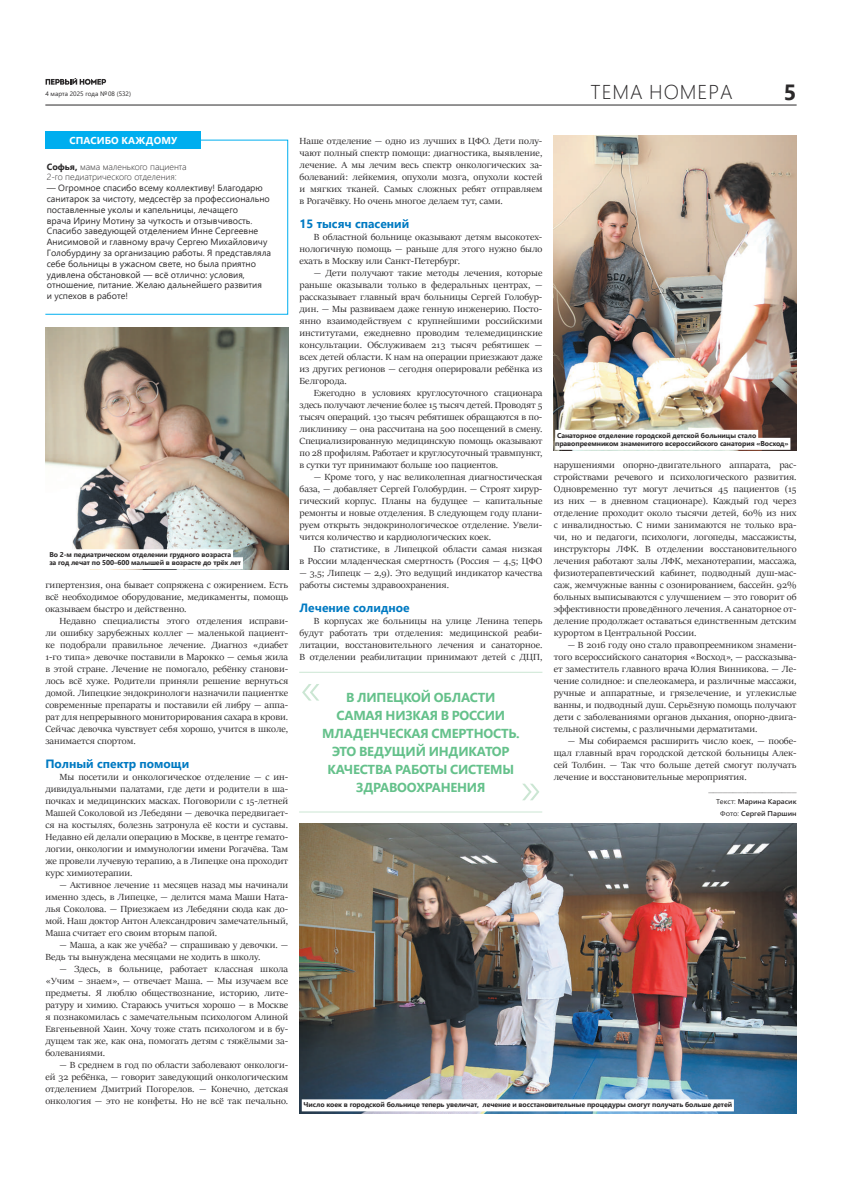
<style>
.page{position:relative;width:842px;height:1191px;background:#fff}
.page>*{position:absolute;margin:0;border:0;box-sizing:border-box;transform-origin:0 0}
.t1{font:300 50px "Segoe UI";color:#cbe6d3}
.t2{font:700 22px "Segoe UI";color:#2b292a}
.t3{font:300 20px "Segoe UI";letter-spacing:.045em;color:#2b292a}
.t4{font:700 13px/18px "Segoe UI";letter-spacing:-.015em;color:#65c18b;text-align:center}
.t5{font:700 12px "Segoe UI";color:#007ac2}
.t6{font:10px/12px "Sitka Banner";color:#2b292a;text-align:justify;scale:1.07 1}
.t7{font:700 10px "Segoe UI";letter-spacing:.01em;color:#fff}
.t8{font:9.9px "Sitka Banner";color:#2b292a;scale:1.07 1}
.t9{font:9px/10.8px "Segoe UI";color:#2b292a}
.t10{font:300 9px/10.8px "Segoe UI";color:#2b292a}
.t11{font:700 7px/8px "Segoe UI";letter-spacing:-.01em;color:#2b292a}
.t12{font:600 7px/12px "Segoe UI";color:#2b292a;text-align:right;scale:1.07 1}
.t13{font:6.4px "Segoe UI";color:#2b292a}
.s1{font-weight:700}
.s2{font-weight:400}
</style>
<div class="page">
<svg style="left:46px;top:78px;width:60px;height:7px"></svg>
<hr style="left:45px;top:104px;width:752px;height:1px;background:#2b292a">
<hr style="left:299px;top:672px;width:243px;height:1px;background:#cbe6d3">
<hr style="left:299px;top:811px;width:243px;height:1px;background:#cbe6d3">
<div style="left:45px;top:131px;width:156px;height:18px;background:#00aeef"></div>
<img style="left:45px;top:327px;width:243px;height:243px">
<img style="left:554px;top:135px;width:243px;height:316px">
<img style="left:300px;top:823px;width:497px;height:290px">
<div style="left:555px;top:430px;width:203px;height:12px;background:#fff"></div>
<div style="left:555px;top:438px;width:235px;height:12px;background:#fff"></div>
<div style="left:302px;top:1099px;width:432px;height:12px;background:#fff"></div>
<div style="left:47px;top:549px;width:186px;height:12px;background:#fff"></div>
<div style="left:47px;top:557px;width:196px;height:12px;background:#fff"></div>
<p class="t13" style="left:45px;top:88px;width:87px">4 марта 2025 года №08 (532)</p>
<h3 class="t3" style="left:590px;top:73px;width:144px">ТЕМА НОМЕРА</h3>
<h2 class="t2" style="left:784px;top:71px;width:14px">5</h2>
<p class="t7" style="left:69px;top:131px;width:109px">СПАСИБО КАЖДОМУ</p>
<p class="t10" style="left:47px;top:160px;width:141px"><span class="s1">Софья,</span> мама маленького пациента<br>2-го педиатрического отделения:</p>
<p class="t9" style="left:47px;top:182px;width:226px">— Огромное спасибо всему коллективу! Благодарю санитарок за чистоту, медсестёр за профессионально поставленные уколы и капельницы, лечащего<br>врача Ирину Мотину за чуткость и отзывчивость.<br>Спасибо заведующей отделением Инне Сергеевне Анисимовой и главному врачу Сергею Михайловичу Голобурдину за организацию работы. Я представляла себе больницы в ужасном свете, но была приятно удивлена обстановкой — всё отлично: условия, отношение, питание. Желаю дальнейшего развития<br>и успехов в работе!</p>
<p class="t11" style="left:49px;top:550px;width:193px">Во 2-м педиатрическом отделении грудного возраста<br>за год лечат по 500–600 малышей в возрасте до трёх лет</p>
<p class="t6" style="left:45px;top:579px;width:228px">гипертензия, она бывает сопряжена с ожирением. Есть всё необходимое оборудование, медикаменты, помощь оказываем быстро и действенно.</p>
<p class="t6" style="left:45px;top:615px;width:228px;text-indent:14px">Недавно специалисты этого отделения исправи&shy;ли ошибку зарубежных коллег — маленькой пациент&shy;ке подобрали правильное лечение. Диагноз «диабет 1-го типа» девочке поставили в Марокко — семья жила в этой стране. Лечение не помогало, ребёнку станови&shy;лось всё хуже. Родители приняли решение вернуться домой. Липецкие эндокринологи назначили пациентке современные препараты и поставили ей либру — аппа&shy;рат для непрерывного мониторирования сахара в крови.<br>Сейчас девочка чувствует себя хорошо, учится в школе, занимается спортом.</p>
<p class="t5" style="left:45px;top:752px;width:145px">Полный спектр помощи</p>
<p class="t6" style="left:45px;top:771px;width:228px;text-indent:14px">Мы посетили и онкологическое отделение — с ин&shy;дивидуальными палатами, где дети и родители в ша&shy;почках и медицинских масках. Поговорили с 15-летней Машей Соколовой из Лебедяни — девочка передвигает&shy;ся на костылях, болезнь затронула её кости и суставы.<br>Недавно ей делали операцию в Москве, в центре гемато&shy;логии, онкологии и иммунологии имени Рогачёва. Там же провели лучевую терапию, а в Липецке она проходит курс химиотерапии.</p>
<p class="t6" style="left:45px;top:879px;width:228px;text-indent:14px">— Активное лечение 11 месяцев назад мы начинали именно здесь, в Липецке, — делится мама Маши Ната&shy;лья Соколова. — Приезжаем из Лебедяни сюда как до&shy;мой. Наш доктор Антон Александрович замечательный, Маша считает его своим вторым папой.</p>
<p class="t6" style="left:45px;top:939px;width:228px;text-indent:14px">— Маша, а как же учёба? — спрашиваю у девочки. —<br>Ведь ты вынуждена месяцами не ходить в школу.</p>
<p class="t6" style="left:45px;top:963px;width:228px;text-indent:14px">— Здесь, в больнице, работает классная школа «Учим – знаем», — отвечает Маша. — Мы изучаем все предметы. Я люблю обществознание, историю, лите&shy;ратуру и химию. Стараюсь учиться хорошо — в Москве я познакомилась с замечательным психологом Алиной Евгеньевной Хаин. Хочу тоже стать психологом и в бу&shy;дущем так же, как она, помогать детям с тяжёлыми за&shy;болеваниями.</p>
<p class="t6" style="left:45px;top:1059px;width:228px;text-indent:14px">— В среднем в год по области заболевают онкологи&shy;ей 32 ребёнка, — говорит заведующий онкологическим отделением Дмитрий Погорелов. — Конечно, детская онкология — это не конфеты. Но не всё так печально.</p>
<p class="t6" style="left:300px;top:135px;width:228px">Наше отделение — одно из лучших в ЦФО. Дети полу&shy;чают полный спектр помощи: диагностика, выявление, лечение. А мы лечим весь спектр онкологических за&shy;болеваний: лейкемия, опухоли мозга, опухоли костей и мягких тканей. Самых сложных ребят отправляем в Рогачёвку. Но очень многое делаем тут, сами.</p>
<p class="t5" style="left:300px;top:212px;width:111px">15 тысяч спасений</p>
<p class="t6" style="left:300px;top:231px;width:228px;text-indent:14px">В областной больнице оказывают детям высокотех&shy;нологичную помощь — раньше для этого нужно было ехать в Москву или Санкт-Петербург.</p>
<p class="t6" style="left:300px;top:267px;width:228px;text-indent:14px">— Дети получают такие методы лечения, которые раньше оказывали только в федеральных центрах, — рассказывает главный врач больницы Сергей Голобур&shy;дин. — Мы развиваем даже генную инженерию. Посто&shy;янно взаимодействуем с крупнейшими российскими институтами, ежедневно проводим телемедицинские консультации. Обслуживаем 213 тысяч ребятишек — всех детей области. К нам на операции приезжают даже из других регионов — сегодня оперировали ребёнка из Белгорода.</p>
<p class="t6" style="left:300px;top:387px;width:228px;text-indent:14px">Ежегодно в условиях круглосуточного стационара здесь получают лечение более 15 тысяч детей. Проводят 5 тысяч операций. 130 тысяч ребятишек обращаются в по&shy;ликлинику — она рассчитана на 500 посещений в смену.<br>Специализированную медицинскую помощь оказывают по 28 профилям. Работает и круглосуточный травмпункт, в сутки тут принимают больше 100 пациентов.</p>
<p class="t6" style="left:300px;top:471px;width:228px;text-indent:14px">— Кроме того, у нас великолепная диагностическая база, — добавляет Сергей Голобурдин. — Строят хирур&shy;гический корпус. Планы на будущее — капитальные ремонты и новые отделения. В следующем году плани&shy;руем открыть эндокринологическое отделение. Увели&shy;чится количество и кардиологических коек.</p>
<p class="t6" style="left:300px;top:543px;width:228px;text-align:right">По статистике, в Липецкой области самая низкая<br>в России младенческая смертность (Россия — 4,5; ЦФО</p>
<p class="t6" style="left:300px;top:567px;width:228px">— 3,5; Липецк — 2,9). Это ведущий индикатор качества работы системы здравоохранения.</p>
<p class="t5" style="left:300px;top:596px;width:112px">Лечение солидное</p>
<p class="t6" style="left:300px;top:615px;width:228px;text-indent:14px">В корпусах же больницы на улице Ленина теперь будут работать три отделения: медицинской реаби&shy;литации, восстановительного лечения и санаторное.<br>В отделении реабилитации принимают детей с ДЦП,</p>
<h1 class="t1" style="left:299px;top:640px;width:25px">«</h1>
<h3 class="t4" style="left:322px;top:687px;width:199px">В ЛИПЕЦКОЙ ОБЛАСТИ<br>САМАЯ НИЗКАЯ В РОССИИ<br>МЛАДЕНЧЕСКАЯ СМЕРТНОСТЬ.<br>ЭТО ВЕДУЩИЙ ИНДИКАТОР<br>КАЧЕСТВА РАБОТЫ СИСТЕМЫ<br>ЗДРАВООХРАНЕНИЯ</h3>
<h1 class="t1" style="left:542px;top:843px;width:25px;rotate:-180deg">«</h1>
<p class="t11" style="left:555px;top:431px;width:235px">Санаторное отделение городской детской больницы стало правопреемником знаменитого всероссийского санатория «Восход»</p>
<p class="t6" style="left:554px;top:459px;width:228px">нарушениями опорно-двигательного аппарата, рас&shy;стройствами речевого и психологического развития.<br>Одновременно тут могут лечиться 45 пациентов (15 из них — в дневном стационаре). Каждый год через отделение проходит около тысячи детей, 60% из них с инвалидностью. С ними занимаются не только вра&shy;чи, но и педагоги, психологи, логопеды, массажисты, инструкторы ЛФК. В отделении восстановительного лечения работают залы ЛФК, механотерапии, массажа, физиотерапевтический кабинет, подводный душ-мас&shy;саж, жемчужные ванны с озонированием, бассейн. 92% больных выписываются с улучшением — это говорит об эффективности проведённого лечения. А санаторное от&shy;деление продолжает оставаться единственным детским курортом в Центральной России.</p>
<p class="t6" style="left:554px;top:639px;width:228px;text-indent:14px">— В 2016 году оно стало правопреемником знамени&shy;того всероссийского санатория «Восход», — рассказыва&shy;ет заместитель главного врача Юлия Винникова. — Ле&shy;чение солидное: и спелеокамера, и различные массажи, ручные и аппаратные, и грязелечение, и углекислые ванны, и подводный душ. Серьёзную помощь получают дети с заболеваниями органов дыхания, опорно-двига&shy;тельной системы, с различными дерматитами.</p>
<p class="t6" style="left:554px;top:735px;width:228px;text-indent:14px">— Мы собираемся расширить число коек, — пообе&shy;щал главный врач городской детской больницы Алек&shy;сей Толбин. — Так что больше детей смогут получать лечение и восстановительные мероприятия.</p>
<p class="t8" style="left:708px;top:782px;width:84px">__________________</p>
<p class="t12" style="left:716px;top:795px;width:77px"><span class="s2">Текст:</span> Марина Карасик<br><span class="s2">Фото:</span> Сергей Паршин</p>
<p class="t11" style="left:304px;top:1100px;width:430px">Число коек в городской больнице теперь увеличат, лечение и восстановительные процедуры смогут получать больше детей</p>
</div>
